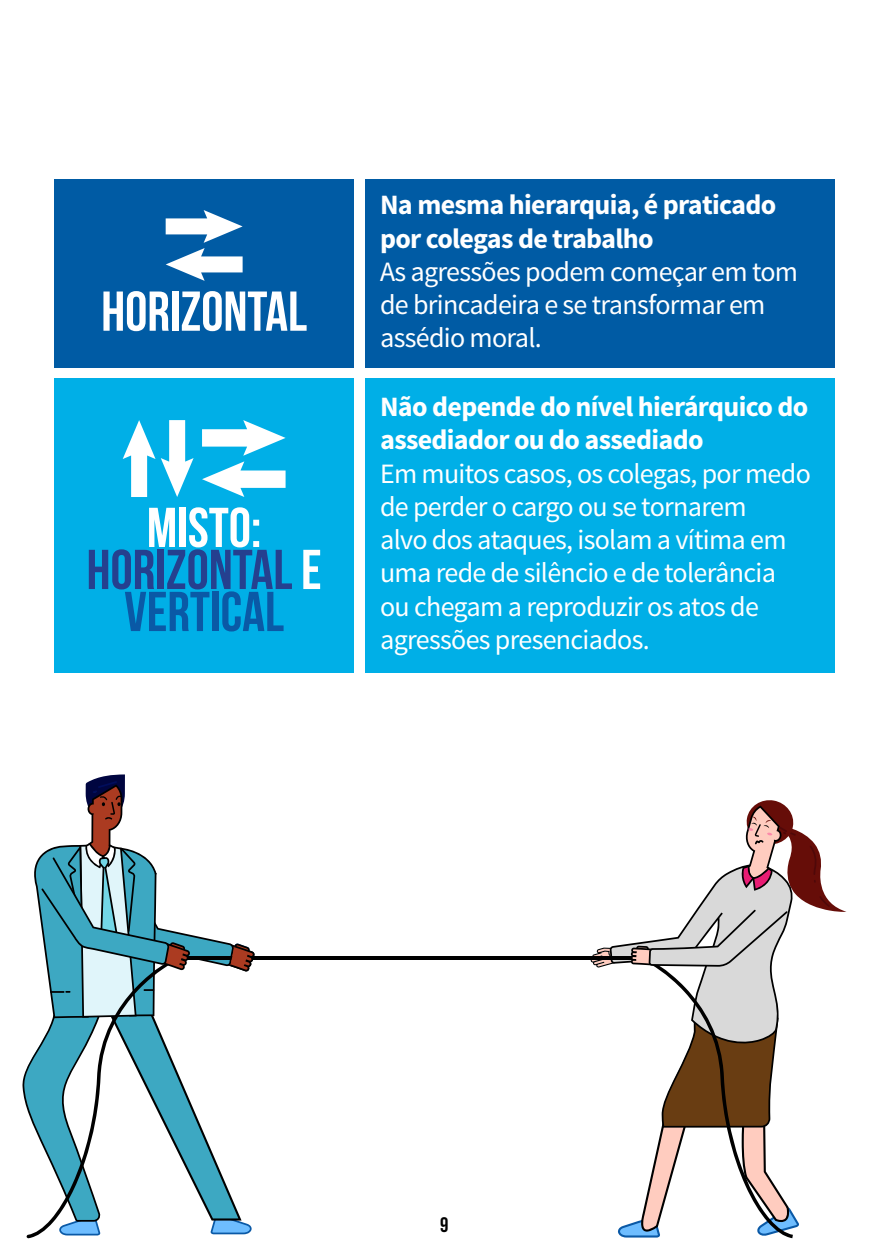
<style>
.page{position:relative;width:869px;height:1241px;background:#fff}
.page>*{position:absolute;margin:0;border:0;box-sizing:border-box;transform-origin:0 0}
.t1{font:700 56px/42px "Bebas Neue";color:#25408f;text-align:center}
.t2{font:700 56px "Bebas Neue";color:#fff}
.t3{font:28px/33.2px "Source Sans Pro";letter-spacing:-.025em;color:#fff}
.t4{font:700 28px/33.2px "Source Sans Pro";letter-spacing:-.025em;color:#fff}
.t5{font:700 21px "Bebas Neue";color:#000}
.s1{color:#fff}
.s2{color:#0a59a6}
</style>
<div class="page">
<div style="left:55px;top:179px;width:298px;height:188px;background:#005ba4"></div>
<div style="left:365px;top:179px;width:468px;height:188px;background:#005ba4"></div>
<div style="left:55px;top:378px;width:298px;height:294px;background:#00afe7"></div>
<div style="left:365px;top:378px;width:468px;height:294px;background:#00afe7"></div>
<svg style="left:255px;top:956px;width:335px;height:3px"></svg>
<svg style="left:590px;top:800px;width:256px;height:439px"></svg>
<svg style="left:22px;top:774px;width:233px;height:464px"></svg>
<svg style="left:166px;top:210px;width:76px;height:71px"></svg>
<svg style="left:202px;top:420px;width:83px;height:35px"></svg>
<svg style="left:202px;top:461px;width:83px;height:36px"></svg>
<svg style="left:161px;top:420px;width:32px;height:77px"></svg>
<svg style="left:123px;top:420px;width:32px;height:77px"></svg>
<p class="t2" style="left:101px;top:280px;width:207px">HORIZONTAL</p>
<p class="t2" style="left:147px;top:497px;width:116px">MISTO:</p>
<p class="t1" style="left:86px;top:548px;width:236px">HORIZONTAL <span class="s1">E<br></span><span class="s2">VERTICAL</span></p>
<p class="t4" style="left:380px;top:189px;width:397px">Na mesma hierarquia, é praticado por colegas de trabalho</p>
<p class="t3" style="left:380px;top:255px;width:419px">As agressões podem começar em tom de brincadeira e se transformar em assédio moral.</p>
<p class="t4" style="left:380px;top:391px;width:429px">Não depende do nível hierárquico do assediador ou do assediado</p>
<p class="t3" style="left:380px;top:457px;width:432px">Em muitos casos, os colegas, por medo de perder o cargo ou se tornarem<br>alvo dos ataques, isolam a vítima em uma rede de silêncio e de tolerância ou chegam a reproduzir os atos de agressões presenciados.</p>
<p class="t5" style="left:440px;top:1212px;width:10px">9</p>
</div>
